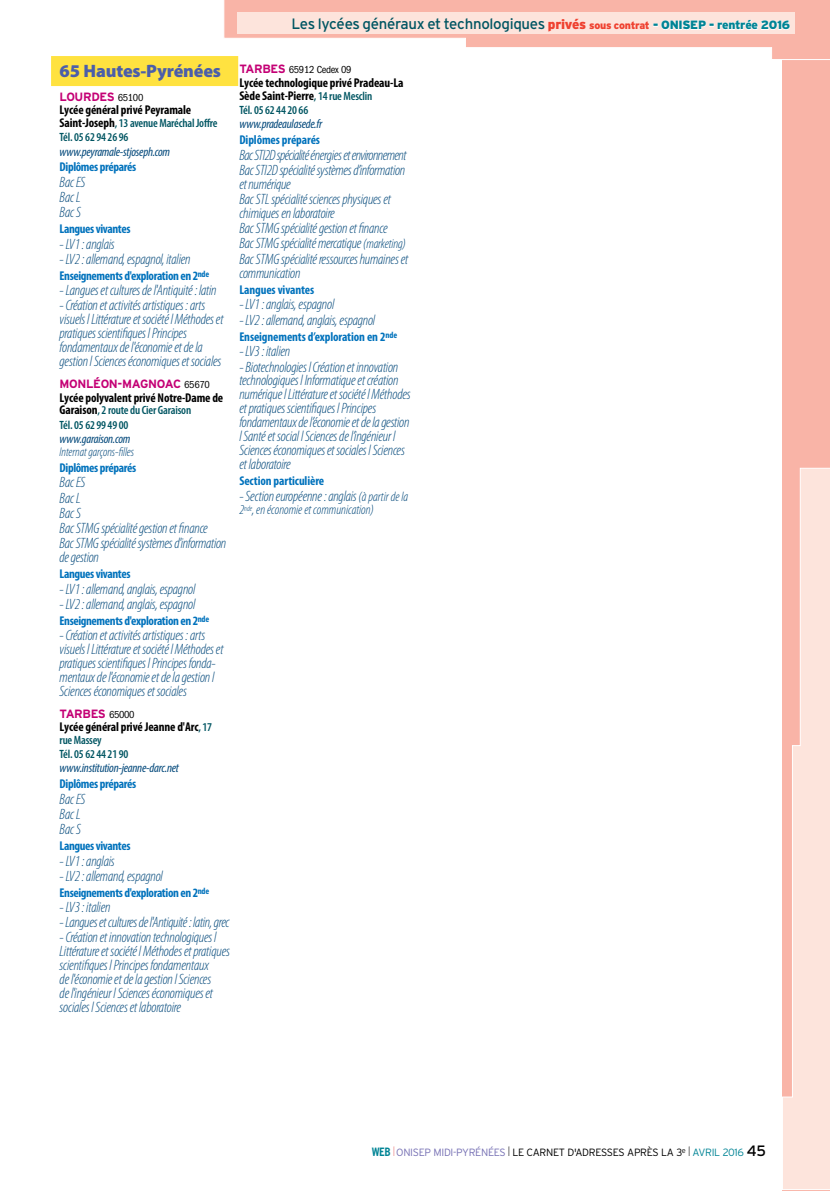
<style>
.page{position:relative;width:830px;height:1191px;background:#fff}
.page>*{position:absolute;margin:0;border:0;box-sizing:border-box;transform-origin:0 0}
.t1{font:900 18px "Myriad Pro";letter-spacing:-.01em;color:#4b5eaa}
.t2{font:italic 300 condensed 15px/14px "Myriad Pro";letter-spacing:-.015em;color:#04497b}
.t3{font:15px "Interstate";letter-spacing:-.02em;color:#005562}
.t4{font:italic 300 condensed 13.5px "Myriad Pro";letter-spacing:-.005em;color:#04497b}
.t5{font:700 condensed 12.75px "Myriad Pro";letter-spacing:-.03em;color:#0072bc}
.t6{font:700 condensed 12.75px/12.5px "Myriad Pro";letter-spacing:-.01em;color:#000}
.t7{font:italic condensed 12.75px "Myriad Pro";letter-spacing:-.02em;color:#04497b}
.t8{font:700 condensed 12.75px "Myriad Pro";letter-spacing:-.01em;color:#0072bc}
.t9{font:italic 300 condensed 12.75px "Myriad Pro";letter-spacing:-.01em;color:#04497b}
.t10{font:600 condensed 12px/14.5px "Myriad Pro";letter-spacing:-.015em;color:#005562}
.t11{font:700 12px "Interstate";letter-spacing:-.03em;color:#c40075}
.t12{font:300 10.5px "Interstate";letter-spacing:-.03em;color:#7670b4}
.t13{font:300 10.5px "Interstate";letter-spacing:-.03em;color:#008495}
.t14{font:condensed 10.5px "ITC Franklin Gothic Std";letter-spacing:-.03em;color:#000}
.t15{font:300 10.5px "Interstate";color:#000}
.s1{font-weight:900;font-size:13.5px;color:#ef4130}
.s2{font-weight:900;font-size:10.5px;color:#ef4130}
.s3{font-weight:900;font-size:12px;color:#008495}
.s4{font-family:"ITC Franklin Gothic Std";font-weight:400;font-stretch:condensed;font-size:10.5px;color:#000}
.s5{font-weight:700;font-size:12.75px;color:#000}
.s6{font-weight:600;font-size:12px;color:#005562}
.s7{font-family:"Interstate";font-weight:700;font-stretch:normal;font-size:12px;color:#c40075}
.s8{font-size:13.5px}
.s9{font-weight:700;font-stretch:condensed;font-size:12px;color:#008495}
.s10{font-size:13.5px;color:#e76f70}
.s11{font-size:13.5px;color:#000}
.s12{color:#000}
.s13{font-weight:400;font-size:15px;color:#000}
</style>
<div class="page">
<div style="left:781px;top:0;width:48px;height:1191px;background:#f9b4a7"></div>
<svg style="left:781px;top:467px;width:48px;height:723px"></svg>
<svg style="left:224px;top:0;width:605px;height:60px"></svg>
<div style="left:51px;top:56px;width:187px;height:30px;background:#ffe240"></div>
<p class="t3" style="left:291px;top:15px;width:500px">Les lycées généraux et technologiques <span class="s1">privés</span> <span class="s2">sous contrat</span> <span class="s3">- ONISEP - rentrée 2016</span></p>
<p class="t1" style="left:60px;top:61px;width:163px">65 Hautes-Pyrénées</p>
<p class="t11" style="left:60px;top:89px;width:85px">LOURDES <span class="s4">65100</span></p>
<p class="t6" style="left:60px;top:104px;width:133px">Lycée général privé Peyramale</p>
<p class="t10" style="left:60px;top:116px;width:159px"><span class="s5">Saint-Joseph</span>, 13 avenue Maréchal Joffre<br>Tél. 05 62 94 26 96</p>
<p class="t7" style="left:60px;top:144px;width:112px">www.peyramale-stjoseph.com</p>
<p class="t5" style="left:60px;top:159px;width:78px">Diplômes préparés</p>
<p class="t2" style="left:60px;top:175px;width:27px;line-height:15.1px">Bac ES<br>Bac L<br>Bac S</p>
<p class="t5" style="left:60px;top:221px;width:72px">Langues vivantes</p>
<p class="t2" style="left:60px;top:237px;width:57px">- LV1: anglais</p>
<p class="t2" style="left:60px;top:253px;width:133px">- LV2: allemand, espagnol, italien</p>
<p class="t5" style="left:60px;top:268px;width:151px">Enseignements d'exploration en 2<sup>nde</sup></p>
<p class="t2" style="left:60px;top:283px;width:158px">- Langues et cultures de l'Antiquité : latin</p>
<p class="t2" style="left:60px;top:299px;width:165px">- Création et activités artistiques : arts visuels l Littérature et société l Méthodes et pratiques scientifiques l Principes fondamentaux de l'économie et de la gestion l Sciences économiques et sociales</p>
<p class="t11" style="left:60px;top:376px;width:152px">MONLÉON-MAGNOAC <span class="s4">65670</span></p>
<p class="t6" style="left:60px;top:391px;width:165px">Lycée polyvalent privé Notre-Dame de</p>
<p class="t10" style="left:60px;top:403px;width:133px"><span class="s5">Garaison</span>, 2 route du Cier Garaison<br>Tél. 05 62 99 49 00</p>
<p class="t7" style="left:60px;top:431px;width:72px">www.garaison.com</p>
<p class="t9" style="left:60px;top:444px;width:76px">Internat garçons-filles</p>
<p class="t5" style="left:60px;top:459px;width:78px">Diplômes préparés</p>
<p class="t2" style="left:60px;top:475px;width:168px;line-height:15px">Bac ES<br>Bac L<br>Bac S<br>Bac STMG spécialité gestion et finance<br>Bac STMG spécialité systèmes d'information de gestion</p>
<p class="t5" style="left:60px;top:566px;width:72px">Langues vivantes</p>
<p class="t2" style="left:60px;top:582px;width:137px">- LV1: allemand, anglais, espagnol</p>
<p class="t2" style="left:60px;top:597px;width:137px">- LV2: allemand, anglais, espagnol</p>
<p class="t5" style="left:60px;top:613px;width:151px">Enseignements d'exploration en 2<sup>nde</sup></p>
<p class="t2" style="left:60px;top:628px;width:165px">- Création et activités artistiques : arts visuels l Littérature et société l Méthodes et pratiques scientifiques l Principes fonda&shy;mentaux de l'économie et de la gestion l Sciences économiques et sociales</p>
<p class="t11" style="left:60px;top:706px;width:76px">TARBES <span class="s4">65000</span></p>
<p class="t6" style="left:60px;top:720px;width:154px">Lycée général privé Jeanne d'Arc<span class="s6">, 17</span></p>
<p class="t10" style="left:60px;top:732px;width:70px">rue Massey<br>Tél. 05 62 44 21 90</p>
<p class="t7" style="left:60px;top:760px;width:121px">www.institution-jeanne-darc.net</p>
<p class="t5" style="left:60px;top:776px;width:78px">Diplômes préparés</p>
<p class="t2" style="left:60px;top:791px;width:27px;line-height:15.3px">Bac ES<br>Bac L<br>Bac S</p>
<p class="t5" style="left:60px;top:838px;width:72px">Langues vivantes</p>
<p class="t2" style="left:60px;top:854px;width:57px">- LV1: anglais</p>
<p class="t2" style="left:60px;top:869px;width:105px">- LV2: allemand, espagnol</p>
<p class="t5" style="left:60px;top:885px;width:151px">Enseignements d'exploration en 2<sup>nde</sup></p>
<p class="t2" style="left:60px;top:900px;width:52px">- LV3: italien</p>
<p class="t2" style="left:60px;top:915px;width:171px">- Langues et cultures de l'Antiquité : latin, grec</p>
<p class="t2" style="left:60px;top:931px;width:172px">- Création et innovation technologiques l Littérature et société l Méthodes et pratiques scientifiques l Principes fondamentaux<br>de l'économie et de la gestion l Sciences<br>de l'ingénieur l Sciences économiques et sociales l Sciences et laboratoire</p>
<p class="t14" style="left:239px;top:64px;width:113px"><span class="s7">TARBES</span> 65912 Cedex 09</p>
<p class="t6" style="left:239px;top:76px;width:165px">Lycée technologique privé Pradeau-La<br>Sède Saint-Pierre<span class="s6">, 14 rue Mesclin</span></p>
<p class="t10" style="left:239px;top:103px;width:70px">Tél. 05 62 44 20 66</p>
<p class="t7" style="left:239px;top:116px;width:84px">www.pradeaulasede.fr</p>
<p class="t8" style="left:239px;top:132px;width:82px">Diplômes préparés</p>
<p class="t2" style="left:239px;top:148px;width:170px;line-height:14.7px">Bac STI2D spécialité énergies et environnement Bac STI2D spécialité systèmes d’information et numérique<br>Bac STL spécialité sciences physiques et chimiques en laboratoire<br>Bac STMG spécialité gestion et finance<br>Bac STMG spécialité mercatique <span class="s8">(marketing)<br></span>Bac STMG spécialité ressources humaines et communication</p>
<p class="t8" style="left:239px;top:281px;width:76px">Langues vivantes</p>
<p class="t2" style="left:239px;top:298px;width:96px">- LV1: anglais, espagnol</p>
<p class="t2" style="left:239px;top:313px;width:137px">- LV2: allemand, anglais, espagnol</p>
<p class="t8" style="left:239px;top:328px;width:159px">Enseignements d’exploration en 2<sup>nde</sup></p>
<p class="t2" style="left:239px;top:345px;width:52px">- LV3: italien</p>
<p class="t2" style="left:239px;top:360px;width:173px">- Biotechnologies l Création et innovation technologiques l Informatique et création numérique l Littérature et société l Méthodes et pratiques scientifiques l Principes fondamentaux de l’économie et de la gestion l Santé et social l Sciences de l’ingénieur l Sciences économiques et sociales l Sciences et laboratoire</p>
<p class="t8" style="left:239px;top:473px;width:86px">Section particulière</p>
<p class="t2" style="left:239px;top:489px;width:170px">- Section européenne: anglais <span class="s8">(à partir de la</span></p>
<p class="t4" style="left:239px;top:503px;width:136px">2<sup>nde</sup>, en économie et communication)</p>
<p class="t12" style="left:371px;top:1146px;width:182px"><span class="s9">Web</span> <span class="s10">L</span> ONISEP MI DI-PYRÉN ÉES <span class="s11">L</span> <span class="s12">LE CARNET</span></p>
<p class="t15" style="left:567px;top:1146px;width:35px">D'ADRESSES</p>
<p class="t13" style="left:627px;top:1146px;width:140px"><span class="s12">APRÈS LA 3</span><sup>E</sup> <span class="s11">L</span> AVRIL 2016 <span class="s13">45</span></p>
</div>
